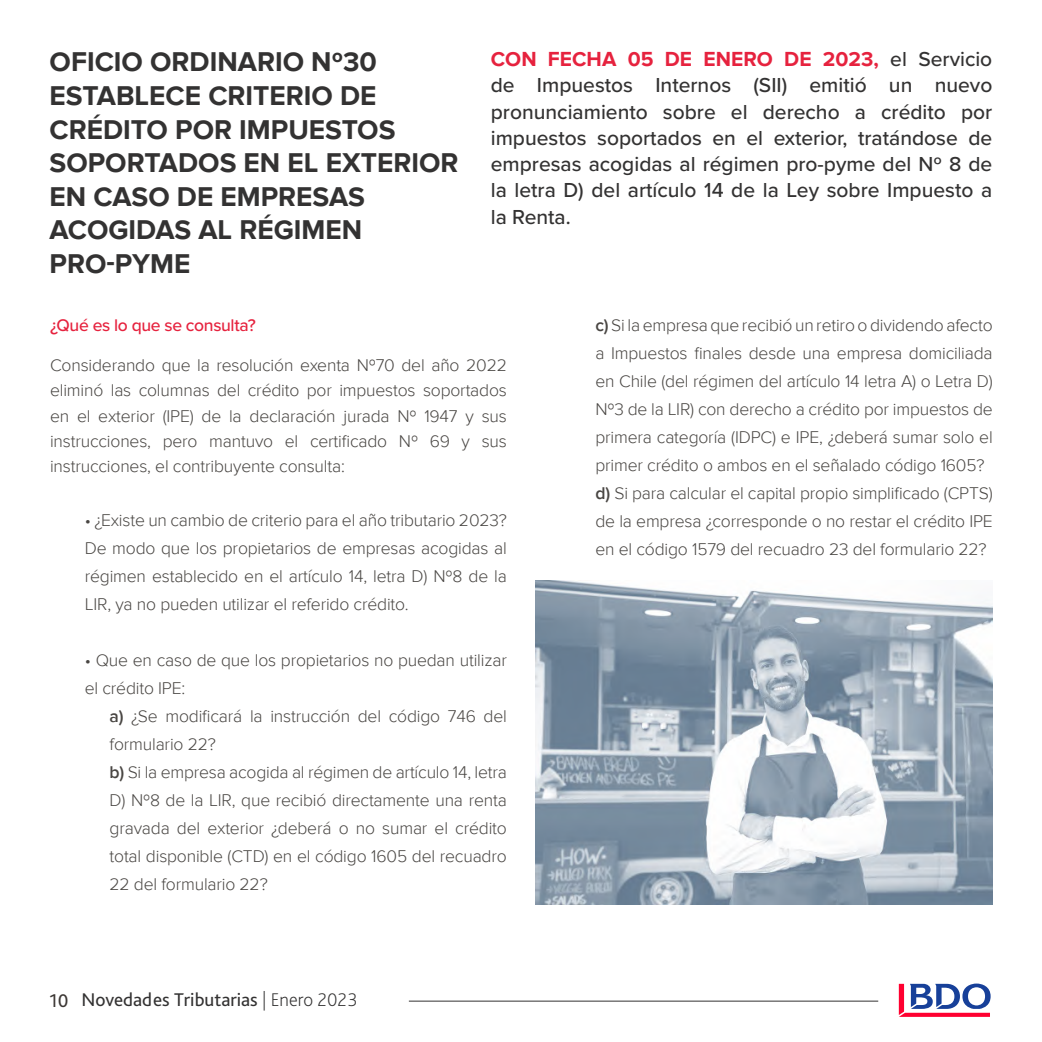
<style>
.page{position:relative;width:1042px;height:1042px;background:#fff}
.page>*{position:absolute;margin:0;border:0;box-sizing:border-box;transform-origin:0 0}
.t1{font:700 28px/33.6px "Proxima Nova";color:#333232}
.t2{font:500 21px/26.2px "Proxima Nova";color:#333232;text-align:justify}
.t3{font:19.25px "Bliss Pro";color:#333232}
.t4{font:300 17.5px/28px "Proxima Nova";letter-spacing:-.01em;color:#494643}
.t5{font:500 17.5px "Proxima Nova";letter-spacing:-.02em;color:#e6223e}
.s1{font-weight:700;color:#e6223e}
.s2{font-weight:600}
.s3{color:#3c3734}
.s4{font-weight:200}
</style>
<div class="page">
<hr style="left:409px;top:1001px;width:469px;height:1px;background:#333232">
<svg style="left:899px;top:983px;width:91px;height:34px"></svg>
<img style="left:536px;top:580px;width:457px;height:325px">
<h1 class="t1" style="left:50px;top:46px;width:410px">OFICIO ORDINARIO Nº30<br>ESTABLECE CRITERIO DE<br>CRÉDITO POR IMPUESTOS<br>SOPORTADOS EN EL EXTERIOR<br>EN CASO DE EMPRESAS<br>ACOGIDAS AL RÉGIMEN<br>PRO-PYME</h1>
<p class="t2" style="left:491px;top:45px;width:503px"><span class="s1">CON FECHA 05 DE ENERO DE 2023,</span> el Servicio de Impuestos Internos (SII) emitió un nuevo pronunciamiento sobre el derecho a crédito por impuestos soportados en el exterior, tratándose de empresas acogidas al régimen pro-pyme del Nº 8 de la letra D) del artículo 14 de la Ley sobre Impuesto a la Renta.</p>
<p class="t5" style="left:50px;top:312px;width:207px">¿Qué es lo que se consulta?</p>
<p class="t4" style="left:50px;top:352px;width:458px;line-height:25.4px;text-align:justify">Considerando que la resolución exenta Nº70 del año 2022 eliminó las columnas del crédito por impuestos soportados en el exterior (IPE) de la declaración jurada Nº 1947 y sus instrucciones, pero mantuvo el certificado Nº 69 y sus instrucciones, el contribuyente consulta:</p>
<p class="t4" style="left:85px;top:506px;width:424px;text-align:justify">• ¿Existe un cambio de criterio para el año tributario 2023?<br>De modo que los propietarios de empresas acogidas al régimen establecido en el artículo 14, letra D) Nº8 de la LIR, ya no pueden utilizar el referido crédito.</p>
<p class="t4" style="left:85px;top:646px;width:424px">• Que en caso de que los propietarios no puedan utilizar el crédito IPE:</p>
<p class="t4" style="left:110px;top:702px;width:399px"><span class="s2">a)</span> ¿Se modificará la instrucción del código 746 del formulario 22?<br><span class="s2">b)</span> Si la empresa acogida al régimen de artículo 14, letra D) Nº8 de la LIR, que recibió directamente una renta gravada del exterior ¿deberá o no sumar el crédito total disponible (CTD) en el código 1605 del recuadro 22 del formulario 22?</p>
<p class="t3" style="left:50px;top:987px;width:310px"><span class="s3">10</span> Novedades Tributarias <span class="s4">| Enero 2023</span></p>
<p class="t4" style="left:595px;top:311px;width:399px"><span class="s2">c)</span> Si la empresa que recibió un retiro o dividendo afecto a Impuestos finales desde una empresa domiciliada en Chile (del régimen del artículo 14 letra A) o Letra D)<br>Nº3 de la LIR) con derecho a crédito por impuestos de primera categoría (IDPC) e IPE, ¿deberá sumar solo el primer crédito o ambos en el señalado código 1605? <span class="s2">d)</span> Si para calcular el capital propio simplificado (CPTS) de la empresa ¿corresponde o no restar el crédito IPE en el código 1579 del recuadro 23 del formulario 22?</p>
</div>
